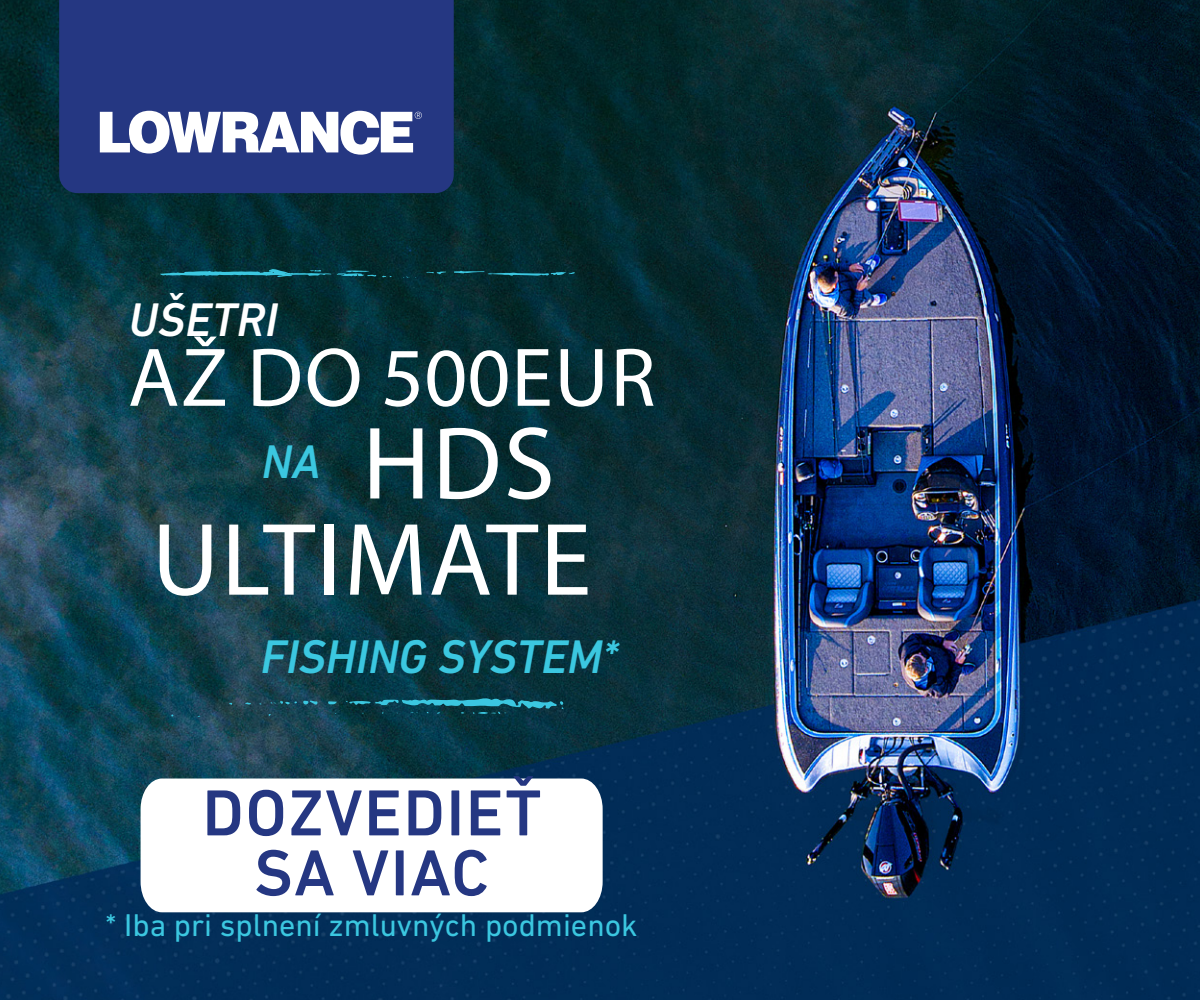
<style>
.page{position:relative;width:1200px;height:1000px;background:#fff}
.page>*{position:absolute;margin:0;border:0;box-sizing:border-box;transform-origin:0 0}
.t1{font:104px "Myriad Pro";letter-spacing:.02em;color:#fff}
.t2{font:84px "Myriad Pro";letter-spacing:.02em;color:#fff}
.t3{font:500 66px/60px "DIN Next LT Pro";letter-spacing:.025em;color:#253782;text-align:center}
.t4{font:italic 500 48px "DIN Next LT Pro";color:#3bc7e0}
.t5{font:italic 500 48px "DIN Next LT Pro";color:#fff}
.t6{font:32px "DIN Next LT Pro";color:#3bc7e0}
</style>
<div class="page">
<img style="left:0;top:0;width:1200px;height:1000px">
<div style="left:59px;top:0;width:395px;height:193px;background:#253782"></div>
<svg style="left:100px;top:111px;width:322px;height:44px"></svg>
<svg style="left:141px;top:779px;width:462px;height:133px"></svg>
<svg style="left:454px;top:271px;width:121px;height:5px"></svg>
<svg style="left:337px;top:270px;width:39px;height:7px"></svg>
<svg style="left:426px;top:271px;width:20px;height:3px"></svg>
<svg style="left:382px;top:275px;width:10px;height:3px"></svg>
<svg style="left:403px;top:276px;width:13px;height:2px"></svg>
<svg style="left:160px;top:269px;width:171px;height:8px"></svg>
<svg style="left:328px;top:701px;width:9px;height:4px"></svg>
<svg style="left:303px;top:700px;width:15px;height:5px"></svg>
<svg style="left:245px;top:701px;width:6px;height:5px"></svg>
<svg style="left:229px;top:702px;width:3px;height:4px"></svg>
<svg style="left:271px;top:700px;width:26px;height:5px"></svg>
<svg style="left:346px;top:698px;width:217px;height:17px;background:#145b6a"></svg>
<h3 class="t5" style="left:129px;top:292px;width:151px">UŠETRI</h3>
<h2 class="t2" style="left:128px;top:326px;width:529px">AŽ DO 500EUR</h2>
<h3 class="t4" style="left:262px;top:434px;width:60px">NA</h3>
<h1 class="t1" style="left:362px;top:399px;width:194px">HDS</h1>
<h1 class="t1" style="left:152px;top:496px;width:441px">ULTIMATE</h1>
<h3 class="t4" style="left:261px;top:628px;width:359px">FISHING SYSTEM*</h3>
<h3 class="t3" style="left:202px;top:783px;width:341px">DOZVEDIEŤ<br>SA VIAC</h3>
<p class="t6" style="left:106px;top:907px;width:533px">* Iba pri splnení zmluvných podmienok</p>
</div>
